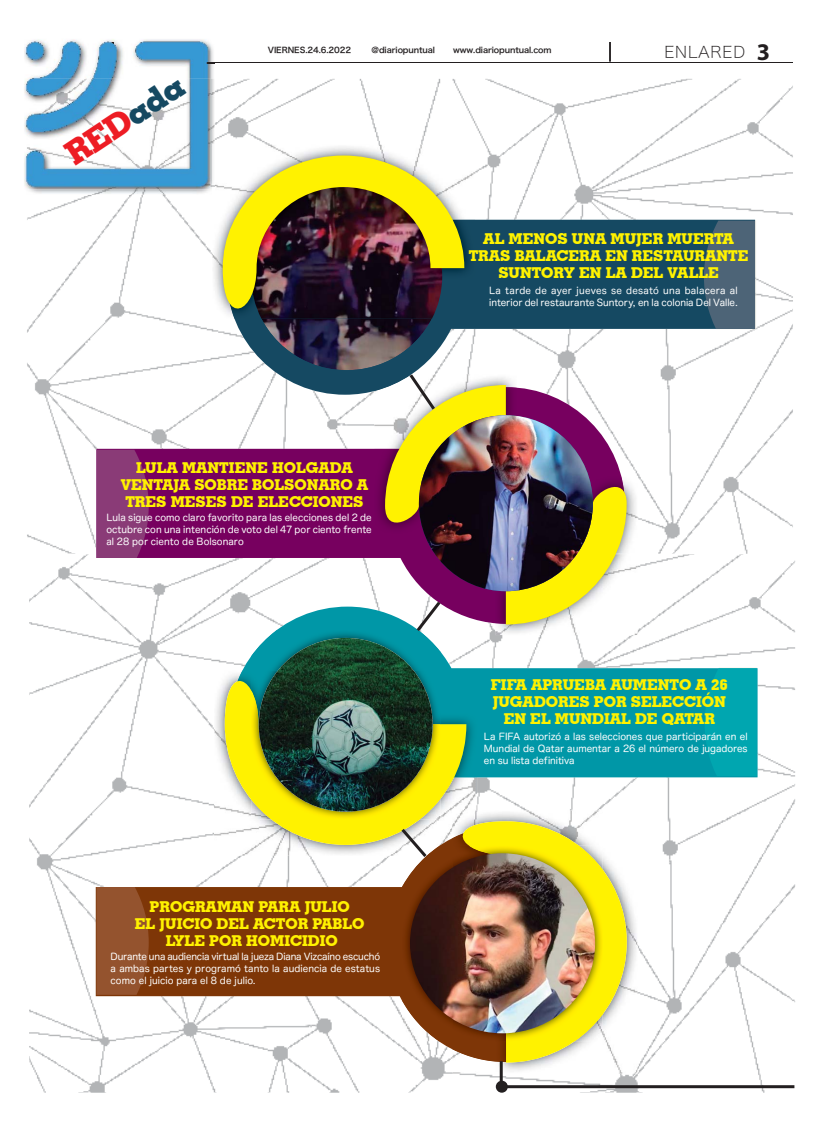
<style>
.page{position:relative;width:837px;height:1134px;background:#fff}
.page>*{position:absolute;margin:0;border:0;box-sizing:border-box;transform-origin:0 0}
.t1{font:700 33px "Geometric Slab 703 BT Xtra";color:#ed1c24}
.t2{font:16px "Hiragino Sans W1 90 msp RKSJ H";letter-spacing:.05em;color:#231f20}
.t3{font:700 15px/17px "Geometric Slab 703 BT Xtra";color:#fff200;text-align:center}
.t4{font:9.5px/12px "Hira Maru Pro W4 90 msp RKSJ H";letter-spacing:.005em;color:#fff;text-align:justify}
.t5{font:8px "Hiragino Sans W6 90 msp RKSJ H";letter-spacing:-.01em;color:#231f20}
.s1{color:#154962}
.s2{font-family:"Myriad Pro";font-weight:700;font-size:24px}
</style>
<div class="page">
<img style="left:29px;top:554px;width:765px;height:539px">
<img style="left:27px;top:79px;width:765px;height:475px">
<hr style="left:206px;top:62px;width:586px;height:1px;background:#231f20">
<hr style="left:206px;top:63px;width:586px;height:1px;background:#231f20">
<svg style="left:609px;top:42px;width:2px;height:20px"></svg>
<img style="left:27px;top:79px;width:187px;height:116px">
<img style="left:24px;top:39px;width:187px;height:149px">
<img style="left:27px;top:79px;width:184px;height:110px">
<svg style="left:112px;top:42px;width:2px;height:20px"></svg>
<svg style="left:226px;top:158px;width:528px;height:237px"></svg>
<img style="left:261px;top:330px;width:171px;height:40px">
<img style="left:212px;top:145px;width:263px;height:174px">
<img style="left:212px;top:145px;width:2px;height:50px">
<img style="left:464px;top:158px;width:11px;height:161px">
<img style="left:223px;top:156px;width:241px;height:174px">
<svg style="left:96px;top:387px;width:289px;height:237px"></svg>
<img style="left:374px;top:374px;width:11px;height:13px">
<img style="left:374px;top:387px;width:11px;height:146px">
<svg style="left:229px;top:607px;width:528px;height:236px"></svg>
<img style="left:214px;top:671px;width:263px;height:154px">
<img style="left:466px;top:671px;width:11px;height:106px">
<svg style="left:225px;top:657px;width:241px;height:168px"></svg>
<img style="left:251px;top:630px;width:189px;height:60px">
<img style="left:251px;top:690px;width:189px;height:129px">
<img style="left:259px;top:638px;width:173px;height:173px;border-radius:86px">
<svg style="left:96px;top:825px;width:343px;height:237px"></svg>
<img style="left:452px;top:810px;width:185px;height:263px">
<img style="left:452px;top:810px;width:25px;height:11px">
<svg style="left:439px;top:821px;width:187px;height:242px"></svg>
<img style="left:402px;top:846px;width:67px;height:195px">
<img style="left:469px;top:846px;width:133px;height:195px">
<img style="left:410px;top:853px;width:185px;height:180px;border-radius:50%">
<img style="left:754px;top:221px;width:2px;height:108px">
<svg style="left:703px;top:221px;width:51px;height:108px;background:#476174"></svg>
<img style="left:96px;top:558px;width:41px;height:1px">
<svg style="left:96px;top:450px;width:53px;height:108px;background:#883675"></svg>
<img style="left:96px;top:886px;width:39px;height:1px">
<svg style="left:96px;top:887px;width:53px;height:108px;background:#91502a"></svg>
<img style="left:718px;top:667px;width:38px;height:1px">
<svg style="left:704px;top:668px;width:52px;height:108px;background:#00a4af"></svg>
<img style="left:385px;top:371px;width:252px;height:263px">
<svg style="left:398px;top:825px;width:31px;height:35px"></svg>
<hr style="left:499px;top:1061px;width:3px;height:24px;background:#231f20">
<hr style="left:501px;top:1085px;width:293px;height:3px;background:#231f20">
<div style="left:495px;top:1081px;width:12px;height:12px;background:#231f20;border-radius:50%"></div>
<h1 class="t1" style="left:58px;top:140px;width:136px;rotate:-34deg">RED<span class="s1">ada</span></h1>
<p class="t5" style="left:268px;top:47px;width:85px">VIERNES.24.6.2022</p>
<p class="t5" style="left:371px;top:47px;width:65px">@diariopuntual</p>
<p class="t5" style="left:453px;top:47px;width:100px">www.diariopuntual.com</p>
<h2 class="t2" style="left:664px;top:46px;width:107px">ENLARED <span class="s2">3</span></h2>
<h3 class="t3" style="left:468px;top:230px;width:281px">AL MENOS UNA MUJER MUERTA<br>TRAS BALACERA EN RESTAURANTE<br>SUNTORY EN LA DEL VALLE</h3>
<p class="t4" style="left:489px;top:285px;width:250px">La tarde de ayer jueves se desató una balacera al interior del restaurante Suntory, en la colonia Del Valle.</p>
<h3 class="t3" style="left:121px;top:459px;width:249px">LULA MANTIENE HOLGADA<br>VENTAJA SOBRE BOLSONARO A<br>TRES MESES DE ELECCIONES</h3>
<p class="t4" style="left:106px;top:513px;width:267px">Lula sigue como claro favorito para las elecciones del 2 de octubre con una intención de voto del 47 por ciento frente al 28 por ciento de Bolsonaro</p>
<h3 class="t3" style="left:135px;top:897px;width:231px">PROGRAMAN PARA JULIO<br>EL JUICIO DEL ACTOR PABLO<br>LYLE POR HOMICIDIO</h3>
<p class="t4" style="left:111px;top:952px;width:271px">Durante una audiencia virtual la jueza Diana Vizcaíno escuchó a ambas partes y programó tanto la audiencia de estatus como el juicio para el 8 de julio.</p>
<h3 class="t3" style="left:490px;top:676px;width:238px">FIFA APRUEBA AUMENTO A 26<br>JUGADORES POR SELECCIÓN<br>EN EL MUNDIAL DE QATAR</h3>
<p class="t4" style="left:483px;top:732px;width:265px">La FIFA autorizó a las selecciones que participarán en el Mundial de Qatar aumentar a 26 el número de jugadores en su lista definitiva</p>
</div>
